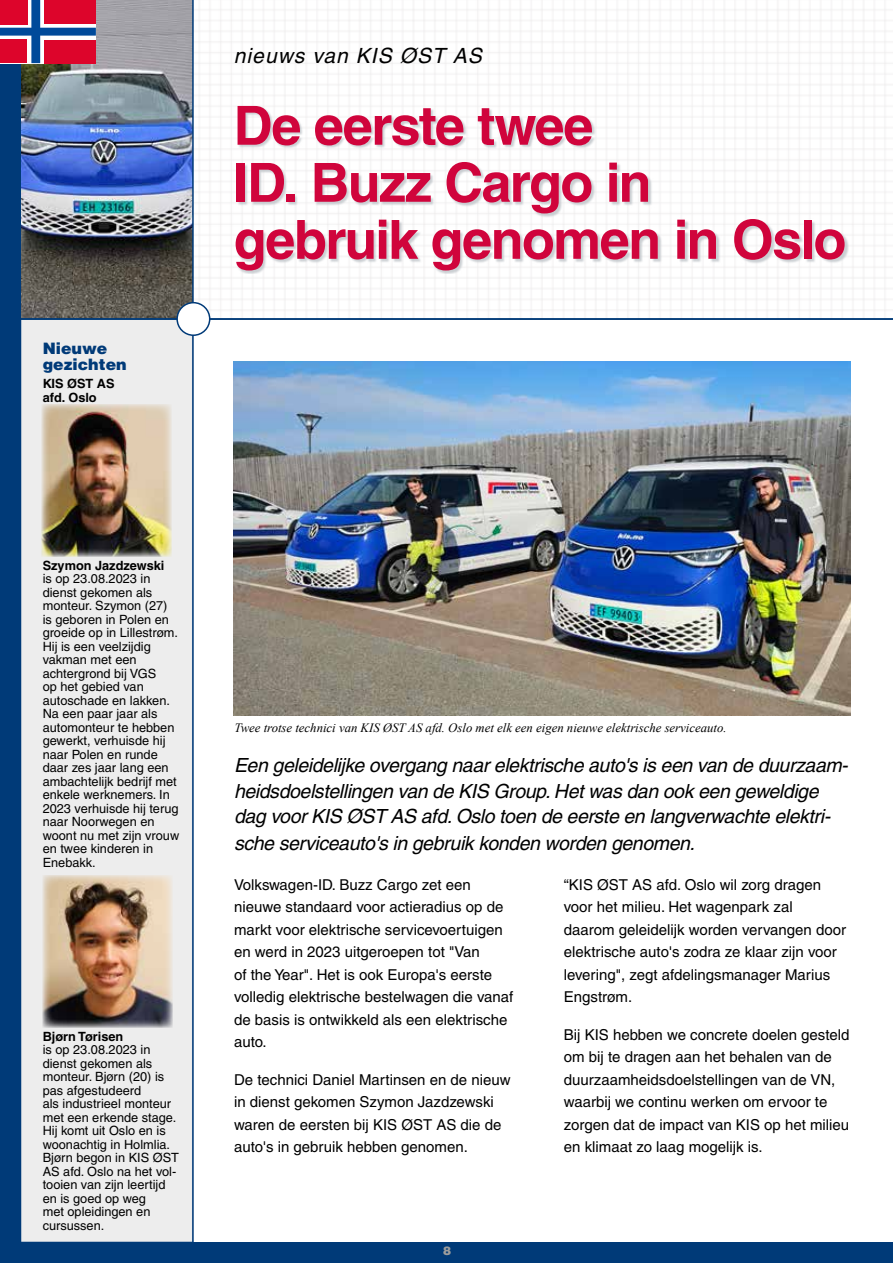
<style>
.page{position:relative;width:893px;height:1263px;background:#003a78}
.page>*{position:absolute;margin:0;border:0;box-sizing:border-box;transform-origin:0 0}
.t1{font:700 54px/57px "Helvetica LT Pro";letter-spacing:-.03em;color:#d0043c}
.t2{font:italic 21px "Helvetica LT Pro";letter-spacing:.05em;color:#000}
.t3{font:italic 19.5px/25.8px "Helvetica LT Pro";letter-spacing:-.02em;color:#000}
.t4{font:900 15.75px/16.5px "Helvetica LT Pro";color:#003a78}
.t5{font:15px/22.5px "Helvetica LT Pro";color:#000}
.t6{font:12.75px/13.5px "Helvetica LT Pro";color:#000}
.t7{font:italic 12.75px "Times New Roman";color:#000}
.t8{font:700 12.75px/13.5px "Helvetica LT Pro";color:#000}
.t9{font:900 12px "Helvetica LT Pro";color:#9d9d9c}
</style>
<div class="page">
<div style="left:21px;top:319px;width:172px;height:923px;background:#ededed;border:2px solid #ededed"></div>
<div style="left:193px;top:0;width:700px;height:1241px;background:#fff"></div>
<img style="left:21px;top:10px;width:171px;height:308px">
<hr style="left:2px;top:318px;width:891px;height:2px;background:#003a78">
<hr style="left:192px;top:0;width:2px;height:1243px;background:#003a78">
<div style="left:177px;top:303px;width:33px;height:32px;background:#fff;border-radius:50%"></div>
<div style="left:176px;top:302px;width:34px;height:34px;border:2px solid #003a78;border-radius:50%"></div>
<img style="left:42px;top:404px;width:130px;height:152px">
<div style="left:236px;top:106px;width:613px;height:168px;background:#bac0c5;opacity:.75"></div>
<svg style="left:0;top:0;width:96px;height:63px;background:#b53c65"></svg>
<img style="left:234px;top:361px;width:617px;height:354px">
<img style="left:43px;top:875px;width:129px;height:152px">
<p class="t4" style="left:43px;top:340px;width:86px">Nieuwe gezichten</p>
<p class="t8" style="left:43px;top:377px;width:73px">KIS ØST AS afd. Oslo</p>
<h2 class="t2" style="left:234px;top:44px;width:250px">nieuws van KIS ØST AS</h2>
<h1 class="t1" style="left:233px;top:97px;width:614px">De eerste twee<br>ID. Buzz Cargo in gebruik genomen in Oslo</h1>
<p class="t8" style="left:43px;top:559px;width:123px">Szymon Jazdzewski</p>
<p class="t6" style="left:43px;top:572px;width:138px">is op 23.08.2023 in dienst gekomen als monteur. Szymon (27) is geboren in Polen en groeide op in Lillestrøm.<br>Hij is een veelzijdig vakman met een achtergrond bij VGS<br>op het gebied van autoschade en lakken.<br>Na een paar jaar als automonteur te hebben gewerkt, verhuisde hij naar Polen en runde daar zes jaar lang een ambachtelijk bedrijf met enkele werknemers. In<br>2023 verhuisde hij terug naar Noorwegen en woont nu met zijn vrouw en twee kinderen in<br>Enebakk.</p>
<p class="t8" style="left:43px;top:1029px;width:82px">Bjørn Tørisen</p>
<p class="t6" style="left:43px;top:1043px;width:138px">is op 23.08.2023 in dienst gekomen als monteur. Bjørn (20) is pas afgestudeerd<br>als industrieel monteur met een erkende stage.<br>Hij komt uit Oslo en is woonachtig in Holmlia.<br>Bjørn begon in KIS ØST<br>AS afd. Oslo na het vol&shy;tooien van zijn leertijd en is goed op weg<br>met opleidingen en cursussen.</p>
<p class="t7" style="left:235px;top:719px;width:494px">Twee trotse technici van KIS ØST AS afd. Oslo met elk een eigen nieuwe elektrische serviceauto.</p>
<p class="t3" style="left:234px;top:753px;width:616px">Een geleidelijke overgang naar elektrische auto's is een van de duurzaam&shy;heidsdoelstellingen van de KIS Group. Het was dan ook een geweldige dag voor KIS ØST AS afd. Oslo toen de eerste en langverwachte elektri&shy;sche serviceauto's in gebruik konden worden genomen.</p>
<p class="t5" style="left:234px;top:873px;width:281px">Volkswagen-ID. Buzz Cargo zet een nieuwe standaard voor actieradius op de markt voor elektrische servicevoertuigen en werd in 2023 uitgeroepen tot "Van<br>of the Year". Het is ook Europa's eerste volledig elektrische bestelwagen die vanaf de basis is ontwikkeld als een elektrische auto.</p>
<p class="t5" style="left:234px;top:1068px;width:278px">De technici Daniel Martinsen en de nieuw in dienst gekomen Szymon Jazdzewski waren de eersten bij KIS ØST AS die de auto's in gebruik hebben genomen.</p>
<p class="t5" style="left:564px;top:873px;width:284px">“KIS ØST AS afd. Oslo wil zorg dragen voor het milieu. Het wagenpark zal daarom geleidelijk worden vervangen door elektrische auto's zodra ze klaar zijn voor levering", zegt afdelingsmanager Marius Engstrøm.</p>
<p class="t5" style="left:564px;top:1023px;width:287px">Bij KIS hebben we concrete doelen gesteld om bij te dragen aan het behalen van de duurzaamheidsdoelstellingen van de VN, waarbij we continu werken om ervoor te zorgen dat de impact van KIS op het milieu en klimaat zo laag mogelijk is.</p>
<p class="t9" style="left:443px;top:1243px;width:10px">8</p>
</div>
